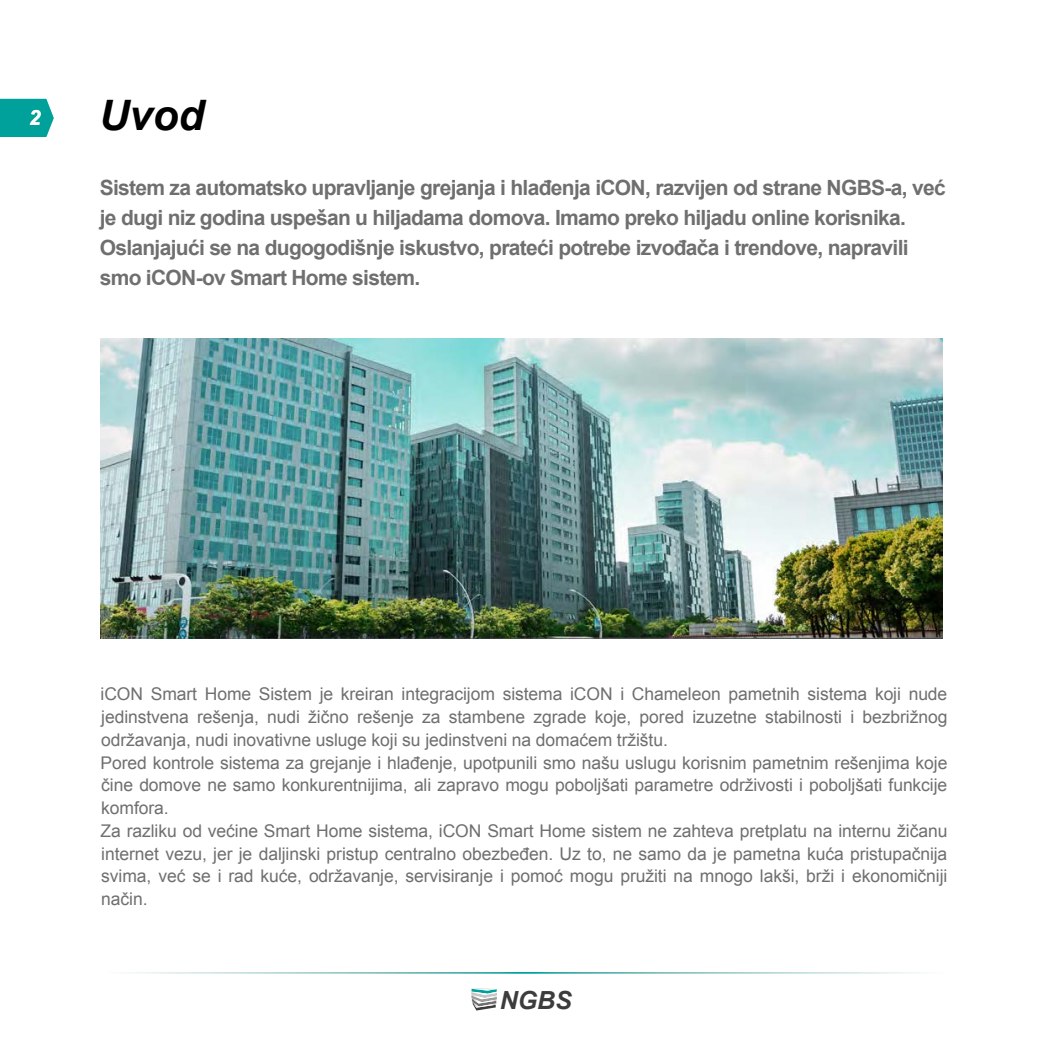
<style>
.page{position:relative;width:1042px;height:1042px;background:#fff}
.page>*{position:absolute;margin:0;border:0;box-sizing:border-box;transform-origin:0 0}
.t1{font:italic 700 42px "Arial";color:#000}
.t2{font:italic 700 25.03px "Arial";color:#3c3c3b}
.t3{font:700 21px/29.8px "Arial";letter-spacing:-.035em;color:#706f6f}
.t4{font:italic 700 21px "Arial";color:#fff}
.t5{font:17.5px/22.8px "Arial";letter-spacing:-.005em;color:#706f6f}
</style>
<div class="page">
<svg style="left:471px;top:988px;width:26px;height:22px"></svg>
<svg style="left:0;top:99px;width:54px;height:38px;background:#12a7a1"></svg>
<img style="left:100px;top:338px;width:843px;height:300px">
<p class="t4" style="left:29px;top:104px;width:13px">2</p>
<h1 class="t1" style="left:99px;top:87px;width:106px">Uvod</h1>
<p class="t3" style="left:100px;top:174px;width:847px">Sistem za automatsko upravljanje grejanja i hlađenja iCON, razvijen od strane NGBS-a, već je dugi niz godina uspešan u hiljadama domova. Imamo preko hiljadu online korisnika.<br>Oslanjajući se na dugogodišnje iskustvo, prateći potrebe izvođača i trendove, napravili smo iCON-ov Smart Home sistem.</p>
<p class="t5" style="left:101px;top:683px;width:848px">iCON Smart Home Sistem je kreiran integracijom sistema iCON i Chameleon pametnih sistema koji nude jedinstvena rešenja, nudi žično rešenje za stambene zgrade koje, pored izuzetne stabilnosti i bezbrižnog održavanja, nudi inovativne usluge koji su jedinstveni na domaćem tržištu.<br>Pored kontrole sistema za grejanje i hlađenje, upotpunili smo našu uslugu korisnim pametnim rešenjima koje čine domove ne samo konkurentnijima, ali zapravo mogu poboljšati parametre održivosti i poboljšati funkcije komfora.<br>Za razliku od većine Smart Home sistema, iCON Smart Home sistem ne zahteva pretplatu na internu žičanu internet vezu, jer je daljinski pristup centralno obezbeđen. Uz to, ne samo da je pametna kuća pristupačnija svima, već se i rad kuće, održavanje, servisiranje i pomoć mogu pružiti na mnogo lakši, brži i ekonomičniji način.</p>
<h2 class="t2" style="left:500px;top:983px;width:74px">NGBS</h2>
</div>
